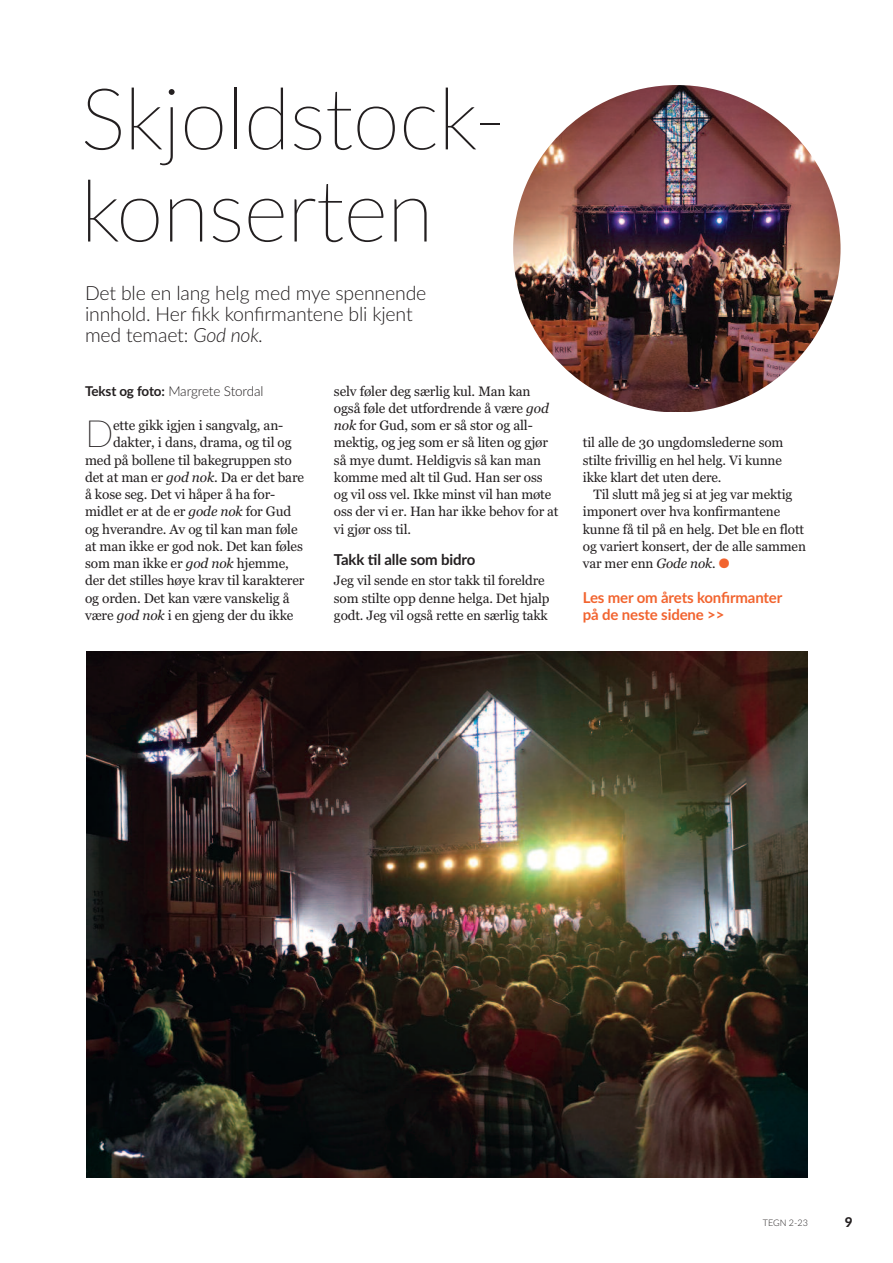
<style>
.page{position:relative;width:893px;height:1263px;background:#fff}
.page>*{position:absolute;margin:0;border:0;box-sizing:border-box;transform-origin:0 0}
.t1{font:100 85.5px/92.1px "Lato";letter-spacing:-.01em;color:#231f20}
.t2{font:100 37.5px "Lato";color:#231f20}
.t3{font:300 19.5px/21px "Lato";letter-spacing:-.01em;color:#231f20}
.t4{font:700 15px/17.2px "Lato";letter-spacing:-.01em;color:#f2642f}
.t5{font:700 15px "Lato";letter-spacing:-.01em;color:#231f20}
.t6{font:13.65px/17.2px "Georgia";letter-spacing:-.01em;color:#231f20}
.t7{font:13.5px/17.2px "Georgia";letter-spacing:-.01em;color:#231f20}
.t8{font:300 13.5px "Lato";letter-spacing:-.01em;color:#231f20}
.t9{font:800 13.5px "Lato";color:#231f20}
.t10{font:300 9px "Lato";color:#231f20}
.s1{font-style:italic}
.s2{font-weight:700}
.s3{font-size:13.65px}
.s4{color:#f2642f}
</style>
<div class="page">
<img style="left:86px;top:652px;width:722px;height:526px">
<img style="left:513px;top:85px;width:327px;height:327px;border-radius:50%">
<h1 class="t1" style="left:81px;top:74px;width:427px">Skjoldstock&shy;konserten</h1>
<h3 class="t3" style="left:85px;top:283px;width:343px">Det ble en lang helg med mye spennende innhold. Her fikk konfirmantene bli kjent med temaet: <span class="s1">God nok.</span></h3>
<p class="t8" style="left:85px;top:383px;width:180px"><span class="s2">Tekst og foto:</span> Margrete Stordal</p>
<h2 class="t2" style="left:85px;top:412px;width:30px">D</h2>
<p class="t6" style="left:113px;top:417px;width:172px">ette gikk igjen i sangvalg, an-</p>
<p class="t6" style="left:113px;top:434px;width:180px">dakter, i dans, drama, og til og</p>
<p class="t6" style="left:85px;top:451px;width:208px">med på bollene til bakegruppen sto</p>
<p class="t6" style="left:85px;top:468px;width:221px">det at man er <span class="s1">god nok</span>. Da er det bare</p>
<p class="t6" style="left:85px;top:486px;width:192px">å kose seg. Det vi håper å ha for-</p>
<p class="t6" style="left:85px;top:503px;width:208px">midlet er at de er <span class="s1">gode nok</span> for Gud</p>
<p class="t6" style="left:85px;top:520px;width:214px">og hverandre. Av og til kan man føle</p>
<p class="t6" style="left:85px;top:537px;width:219px">at man ikke er god nok. Det kan føles</p>
<p class="t6" style="left:85px;top:555px;width:205px">som man ikke er <span class="s1">god nok</span> hjemme,</p>
<p class="t6" style="left:85px;top:572px;width:221px">der det stilles høye krav til karakterer</p>
<p class="t6" style="left:85px;top:589px;width:206px">og orden. Det kan være vanskelig å</p>
<p class="t6" style="left:85px;top:606px;width:210px">være <span class="s1">god nok</span> i en gjeng der du ikke</p>
<p class="t6" style="left:334px;top:382px;width:216px">selv føler deg særlig kul. Man kan også føle det utfordrende å være <span class="s1">god nok</span> for Gud, som er såstor og all&shy;mektig, og jeg som er såliten og gjør</p>
<p class="t7" style="left:334px;top:451px;width:226px"><span class="s3">så mye dumt.</span> Heldigvis så kan man komme med alt til Gud. Han ser oss og vil oss vel. Ikke minst vil han møte oss der vi er. Han har ikke behov for at vi gjør oss til.</p>
<p class="t5" style="left:334px;top:551px;width:143px">Takk til alle som bidro</p>
<p class="t7" style="left:334px;top:572px;width:217px">Jeg vil sende en stor takk til foreldre som stilte opp denne helga. Det hjalp godt. Jeg vil også rette en særlig takk</p>
<p class="t7" style="left:583px;top:434px;width:202px;text-align:justify">til alle de 30 ungdomslederne som stilte frivillig en hel helg. Vi kunne ikke klart det uten dere.</p>
<p class="t7" style="left:583px;top:486px;width:225px;text-indent:11px">Til slutt må jeg si at jeg var mektig imponert over hva konfirmantene kunne få til på en helg. Det ble en flott og variert konsert, der de alle sammen var mer enn <span class="s1">Gode nok.</span> <span class="s4">●</span></p>
<p class="t4" style="left:583px;top:589px;width:201px">Les mer om årets konfirmanter på de neste sidene &gt;&gt;</p>
<p class="t10" style="left:763px;top:1218px;width:47px">TEGN 2-23</p>
<p class="t9" style="left:845px;top:1214px;width:9px">9</p>
</div>
